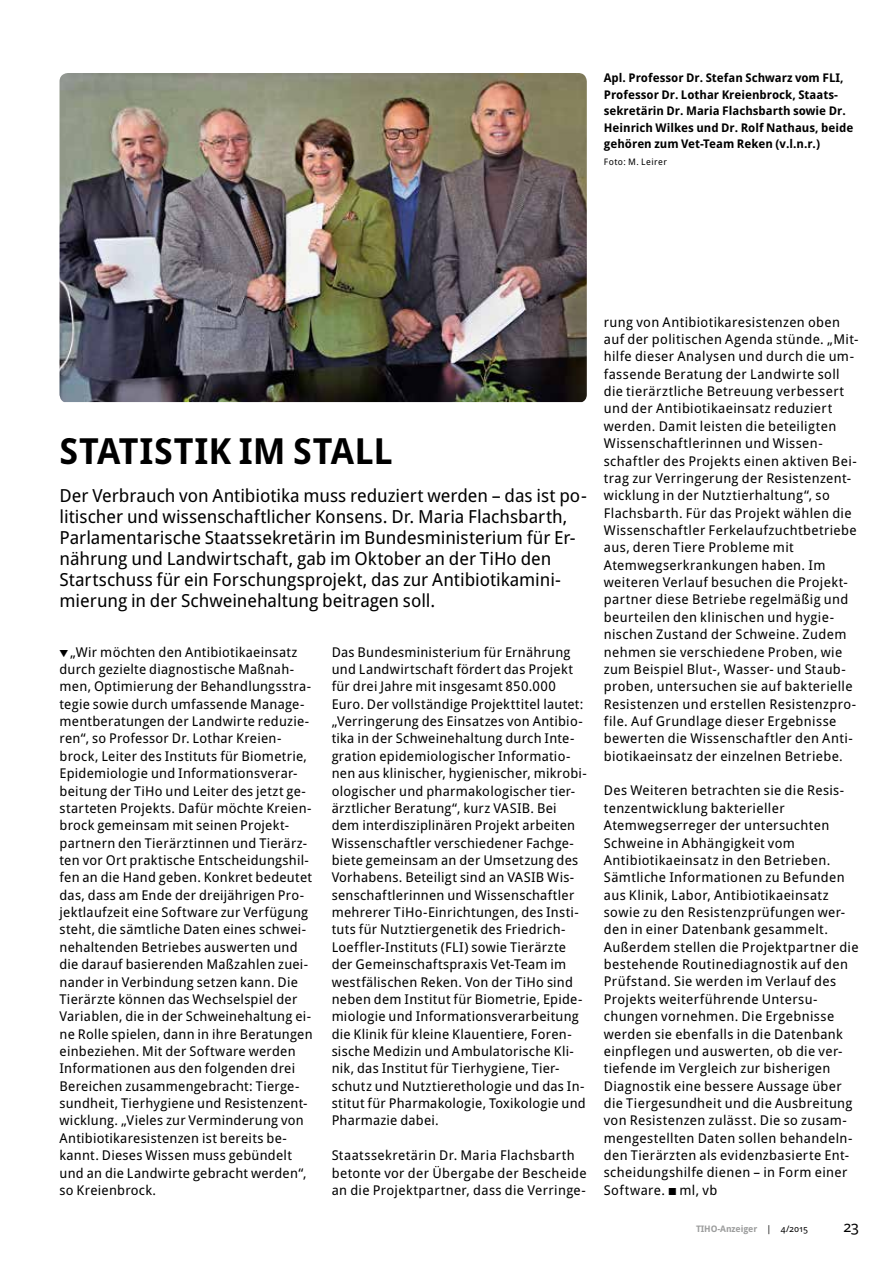
<style>
.page{position:relative;width:893px;height:1263px;background:#fff}
.page>*{position:absolute;margin:0;border:0;box-sizing:border-box;transform-origin:0 0}
.t1{font:700 36px "Droid Sans Pro";letter-spacing:.01em;color:#000}
.t2{font:18px/21px "Droid Sans Pro";color:#000}
.t3{font:15px "Droid Sans Pro";color:#000}
.t4{font:13.5px/17.4px "Droid Sans Pro";letter-spacing:.02em;color:#000}
.t5{font:700 12px/16.5px "Droid Sans Pro";color:#000}
.t6{font:700 9px "Droid Sans Pro";letter-spacing:-.01em;color:#9c9d9d}
.t7{font:9px "Droid Sans Pro";letter-spacing:.05em;color:#000}
.s1{font-weight:400;color:#000}
</style>
<div class="page">
<img style="left:60px;top:73px;width:527px;height:329px">
<p class="t5" style="left:604px;top:69px;width:251px">Apl. Professor Dr. Stefan Schwarz vom FLI, Professor Dr. Lothar Kreienbrock, Staats&shy;sekretärin Dr. Maria Flachsbarth sowie Dr.<br>Heinrich Wilkes und Dr. Rolf Nathaus, beide gehören zum Vet-Team Reken (v.l.n.r.)</p>
<p class="t7" style="left:604px;top:155px;width:65px">Foto: M. Leirer</p>
<p class="t1" style="left:60px;top:425px;width:335px">STATISTIK IM STALL</p>
<p class="t2" style="left:60px;top:484px;width:529px">Der Verbrauch von Antibiotika muss reduziert werden – das ist po&shy;litischer und wissenschaftlicher Konsens. Dr. Maria Flachsbarth, Parlamentarische Staatssekretärin im Bundesministerium für Er&shy;nährung und Landwirtschaft, gab im Oktober an der TiHo den Startschuss für ein Forschungsprojekt, das zur Antibiotikamini&shy;mierung in der Schweinehaltung beitragen soll.</p>
<p class="t4" style="left:60px;top:643px;width:255px;text-indent:11px">„Wir möchten den Antibiotikaeinsatz durch gezielte diagnostische Maßnah&shy;men, Optimierung der Behandlungsstra&shy;tegie sowie durch umfassende Manage&shy;mentberatungen der Landwirte reduzie&shy;ren“, so Professor Dr. Lothar Kreien&shy;brock, Leiter des Instituts für Biometrie, Epidemiologie und Informationsverar&shy;beitung der TiHo und Leiter des jetzt ge&shy;starteten Projekts. Dafür möchte Kreien&shy;brock gemeinsam mit seinen Projekt&shy;partnern den Tierärztinnen und Tierärz&shy;ten vor Ort praktische Entscheidungshil&shy;fen an die Hand geben. Konkret bedeutet das, dass am Ende der dreijährigen Pro&shy;jektlaufzeit eine Software zur Verfügung steht, die sämtliche Daten eines schwei&shy;nehaltenden Betriebes auswerten und die darauf basierenden Maßzahlen zuei&shy;nander in Verbindung setzen kann. Die Tierärzte können das Wechselspiel der Variablen, die in der Schweinehaltung ei&shy;ne Rolle spielen, dann in ihre Beratungen einbeziehen. Mit der Software werden Informationen aus den folgenden drei Bereichen zusammengebracht: Tierge&shy;sundheit, Tierhygiene und Resistenzent&shy;wicklung. „Vieles zur Verminderung von Antibiotikaresistenzen ist bereits be&shy;kannt. Dieses Wissen muss gebündelt und an die Landwirte gebracht werden“, so Kreienbrock.</p>
<p class="t4" style="left:332px;top:643px;width:257px">Das Bundesministerium für Ernährung und Landwirtschaft fördert das Projekt für drei Jahre mit insgesamt 850.000<br>Euro. Der vollständige Projekttitel lautet: „Verringerung des Einsatzes von Antibio&shy;tika in der Schweinehaltung durch Inte&shy;gration epidemiologischer Informatio&shy;nen aus klinischer, hygienischer, mikrobi&shy;ologischer und pharmakologischer tier&shy;ärztlicher Beratung“, kurz VASIB. Bei dem interdisziplinären Projekt arbeiten Wissenschaftler verschiedener Fachge&shy;biete gemeinsam an der Umsetzung des Vorhabens. Beteiligt sind an VASIB Wis&shy;senschaftlerinnen und Wissenschaftler mehrerer TiHo-Einrichtungen, des Insti&shy;tuts für Nutztiergenetik des Friedrich-Loeffler-Instituts (FLI) sowie Tierärzte der Gemeinschaftspraxis Vet-Team im westfälischen Reken. Von der TiHo sind neben dem Institut für Biometrie, Epide&shy;miologie und Informationsverarbeitung die Klinik für kleine Klauentiere, Foren&shy;sische Medizin und Ambulatorische Kli&shy;nik, das Institut für Tierhygiene, Tier&shy;schutz und Nutztierethologie und das In&shy;stitut für Pharmakologie, Toxikologie und Pharmazie dabei.</p>
<p class="t4" style="left:332px;top:1146px;width:257px">Staatssekretärin Dr. Maria Flachsbarth betonte vor der Übergabe der Bescheide an die Projektpartner, dass die Verringe-</p>
<p class="t4" style="left:604px;top:313px;width:256px">rung von Antibiotikaresistenzen oben auf der politischen Agenda stünde. „Mit&shy;hilfe dieser Analysen und durch die um&shy;fassende Beratung der Landwirte soll die tierärztliche Betreuung verbessert und der Antibiotikaeinsatz reduziert werden. Damit leisten die beteiligten Wissenschaftlerinnen und Wissen&shy;schaftler des Projekts einen aktiven Bei&shy;trag zur Verringerung der Resistenzent&shy;wicklung in der Nutztierhaltung“, so Flachsbarth. Für das Projekt wählen die Wissenschaftler Ferkelaufzuchtbetriebe aus, deren Tiere Probleme mit Atemwegserkrankungen haben. Im weiteren Verlauf besuchen die Projekt&shy;partner diese Betriebe regelmäßig und beurteilen den klinischen und hygie&shy;nischen Zustand der Schweine. Zudem nehmen sie verschiedene Proben, wie zum Beispiel Blut-, Wasser- und Staub&shy;proben, untersuchen sie auf bakterielle Resistenzen und erstellen Resistenzpro&shy;file. Auf Grundlage dieser Ergebnisse bewerten die Wissenschaftler den Anti&shy;biotikaeinsatz der einzelnen Betriebe.</p>
<p class="t4" style="left:604px;top:781px;width:256px">Des Weiteren betrachten sie die Resis&shy;tenzentwicklung bakterieller Atemwegserreger der untersuchten Schweine in Abhängigkeit vom Antibiotikaeinsatz in den Betrieben.<br>Sämtliche Informationen zu Befunden aus Klinik, Labor, Antibiotikaeinsatz sowie zu den Resistenzprüfungen wer&shy;den in einer Datenbank gesammelt.<br>Außerdem stellen die Projektpartner die bestehende Routinediagnostik auf den Prüfstand. Sie werden im Verlauf des Projekts weiterführende Untersu&shy;chungen vornehmen. Die Ergebnisse werden sie ebenfalls in die Datenbank einpflegen und auswerten, ob die ver&shy;tiefende im Vergleich zur bisherigen Diagnostik eine bessere Aussage über die Tiergesundheit und die Ausbreitung von Resistenzen zulässt. Die so zusam&shy;mengestellten Daten sollen behandeln&shy;den Tierärzten als evidenzbasierte Ent&shy;scheidungshilfe dienen – in Form einer Software. ml, vb</p>
<p class="t6" style="left:696px;top:1222px;width:114px">TIHO-Anzeiger <span class="s1">| 4/2015</span></p>
<p class="t3" style="left:844px;top:1216px;width:17px">23</p>
</div>
